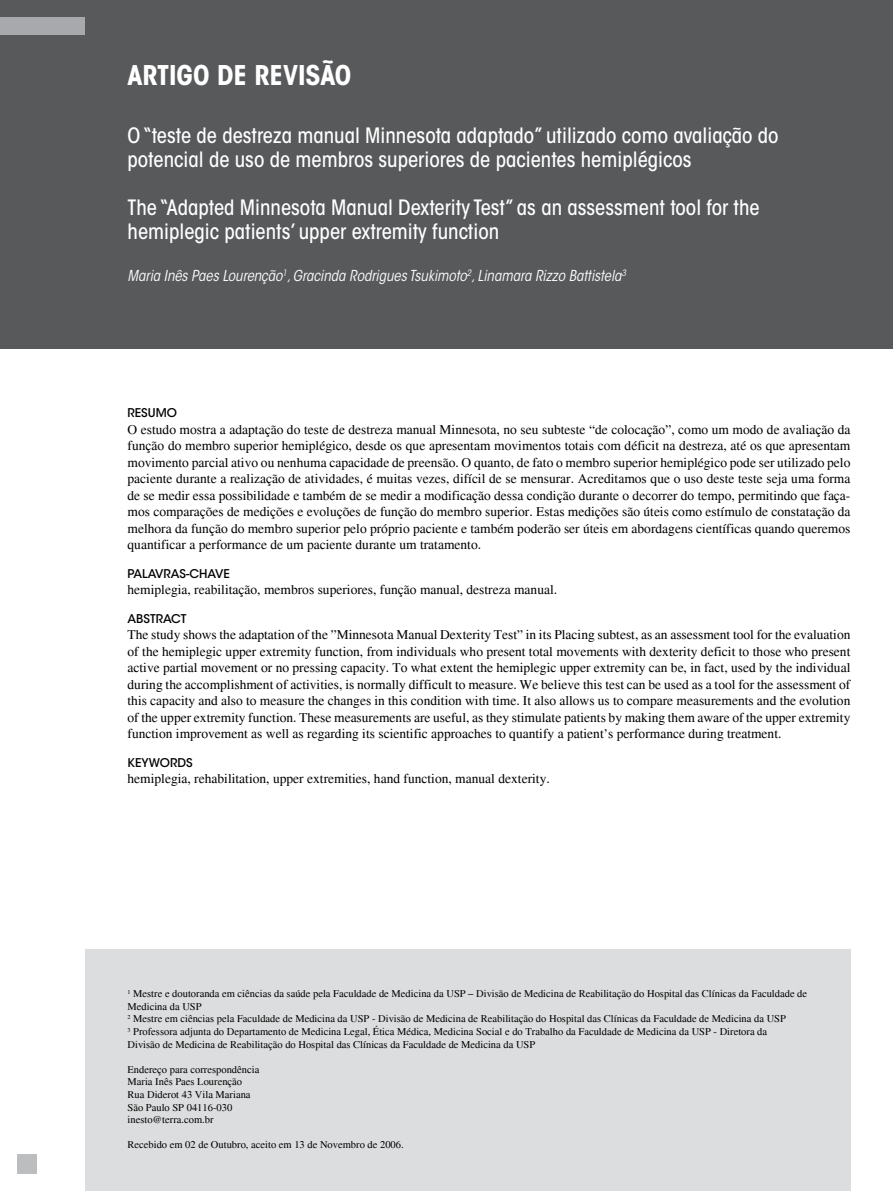
<style>
.page{position:relative;width:893px;height:1191px;background:#fff}
.page>*{position:absolute;margin:0;border:0;box-sizing:border-box;transform-origin:0 0}
.t1{font:700 condensed 27px "ITC Avant Garde Std";color:#fff}
.t2{font:500 condensed 21px/24px "ITC Avant Garde Std";color:#fff}
.t3{font:italic condensed 15px "ITC Avant Garde Std";color:#fff}
.t4{font:13.5px/16.5px "Times";color:#000;text-align:justify}
.t5{font:500 12px "ITC Avant Garde Std";color:#000}
.t6{font:10.5px/12.6px "Times";color:#000}
</style>
<div class="page">
<div style="left:85px;top:949px;width:765px;height:242px;background:#dcddde"></div>
<div style="left:0;top:0;width:893px;height:349px;background:#58595b"></div>
<div style="left:0;top:17px;width:85px;height:17px;background:#a7a9ac"></div>
<div style="left:17px;top:1154px;width:20px;height:20px;background:#bcbdbf"></div>
<h1 class="t1" style="left:128px;top:58px;width:225px">ARTIGO DE REVISÃO</h1>
<h2 class="t2" style="left:128px;top:123px;width:653px">O “teste de destreza manual Minnesota adaptado” utilizado como avaliação do potencial de uso de membros superiores de pacientes hemiplégicos</h2>
<h2 class="t2" style="left:128px;top:195px;width:634px">The “Adapted Minnesota Manual Dexterity Test” as an assessment tool for the hemiplegic patients’ upper extremity function</h2>
<p class="t3" style="left:128px;top:267px;width:500px">Maria Inês Paes Lourenção<sup>1</sup>, Gracinda Rodrigues Tsukimoto<sup>2</sup>, Linamara Rizzo Battistela<sup>3</sup></p>
<p class="t5" style="left:128px;top:405px;width:51px">RESUMO</p>
<p class="t4" style="left:128px;top:421px;width:724px">O estudo mostra a adaptação do teste de destreza manual Minnesota, no seu subteste “de colocação”, como um modo de avaliação da função do membro superior hemiplégico, desde os que apresentam movimentos totais com déficit na destreza, até os que apresentam movimento parcial ativo ou nenhuma capacidade de preensão. O quanto, de fato o membro superior hemiplégico pode ser utilizado pelo paciente durante a realização de atividades, é muitas vezes, difícil de se mensurar. Acreditamos que o uso deste teste seja uma forma de se medir essa possibilidade e também de se medir a modificação dessa condição durante o decorrer do tempo, permitindo que faça&shy;mos comparações de medições e evoluções de função do membro superior. Estas medições são úteis como estímulo de constatação da melhora da função do membro superior pelo próprio paciente e também poderão ser úteis em abordagens científicas quando queremos quantificar a performance de um paciente durante um tratamento.</p>
<p class="t5" style="left:128px;top:566px;width:104px">PALAVRAS-CHAVE</p>
<p class="t4" style="left:128px;top:582px;width:431px">hemiplegia, reabilitação, membros superiores, função manual, destreza manual.</p>
<p class="t5" style="left:128px;top:611px;width:61px">ABSTRACT</p>
<p class="t4" style="left:128px;top:627px;width:724px">The study shows the adaptation of the ”Minnesota Manual Dexterity Test” in its Placing subtest, as an assessment tool for the evaluation of the hemiplegic upper extremity function, from individuals who present total movements with dexterity deficit to those who present active partial movement or no pressing capacity. To what extent the hemiplegic upper extremity can be, in fact, used by the individual during the accomplishment of activities, is normally difficult to measure. We believe this test can be used as a tool for the assessment of this capacity and also to measure the changes in this condition with time. It also allows us to compare measurements and the evolution of the upper extremity function. These measurements are useful, as they stimulate patients by making them aware of the upper extremity function improvement as well as regarding its scientific approaches to quantify a patient’s performance during treatment.</p>
<p class="t5" style="left:128px;top:755px;width:67px">KEYWORDS</p>
<p class="t4" style="left:128px;top:771px;width:424px">hemiplegia, rehabilitation, upper extremities, hand function, manual dexterity.</p>
<p class="t6" style="left:128px;top:987px;width:681px"><sup>1</sup> Mestre e doutoranda em ciências da saúde pela Faculdade de Medicina da USP – Divisão de Medicina de Reabilitação do Hospital das Clínicas da Faculdade de Medicina da USP<br><sup>2</sup> Mestre em ciências pela Faculdade de Medicina da USP - Divisão de Medicina de Reabilitação do Hospital das Clínicas da Faculdade de Medicina da USP<br><sup>3</sup> Professora adjunta do Departamento de Medicina Legal, Ética Médica, Medicina Social e do Trabalho da Faculdade de Medicina da USP - Diretora da<br>Divisão de Medicina de Reabilitação do Hospital das Clínicas da Faculdade de Medicina da USP</p>
<p class="t6" style="left:128px;top:1063px;width:133px">Endereço para correspondência<br>Maria Inês Paes Lourenção<br>Rua Diderot 43 Vila Mariana<br>São Paulo SP 04116-030 inesto@terra.com.br</p>
<p class="t6" style="left:128px;top:1138px;width:278px">Recebido em 02 de Outubro, aceito em 13 de Novembro de 2006.</p>
</div>
